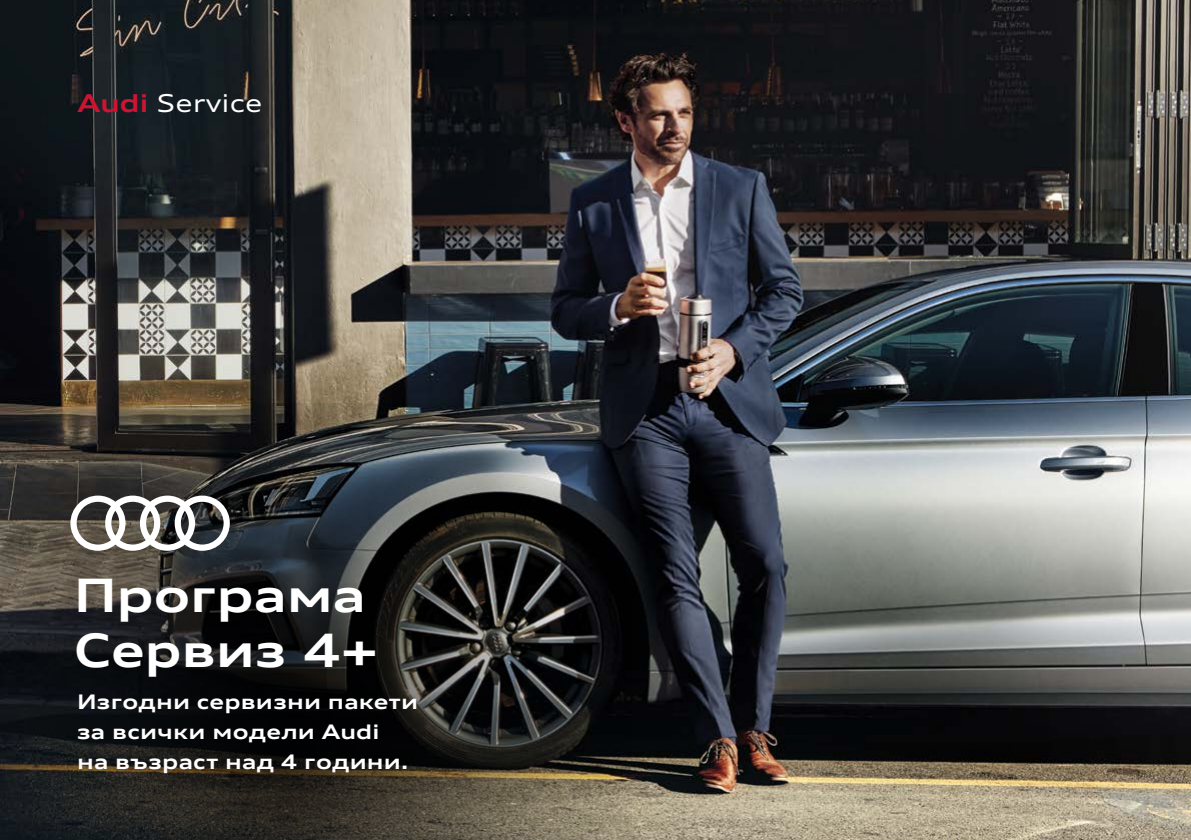
<style>
.page{position:relative;width:1191px;height:840px;background:#fff}
.page>*{position:absolute;margin:0;border:0;box-sizing:border-box;transform-origin:0 0}
.t1{font:700 expanded 46px/55.2px "Audi Type";color:#fff}
.t2{font:expanded 24.6px "Audi Type";color:#fff}
.t3{font:700 expanded 20px/30px "Audi Type";letter-spacing:.01em;color:#fff}
.s1{font-weight:700;color:#ce1432}
</style>
<div class="page">
<img style="left:0;top:0;width:1191px;height:839px">
<svg style="left:0;top:403px;width:631px;height:436px;background:#2c2c2a"></svg>
<svg style="left:70px;top:495px;width:160px;height:55px"></svg>
<p class="t2" style="left:77px;top:88px;width:186px"><span class="s1">Audi</span> Service</p>
<h1 class="t1" style="left:74px;top:567px;width:306px">Програма<br>Сервиз 4+</h1>
<p class="t3" style="left:77px;top:686px;width:342px">Изгодни сервизни пакети за всички модели Audi<br>на възраст над 4 години.</p>
</div>
